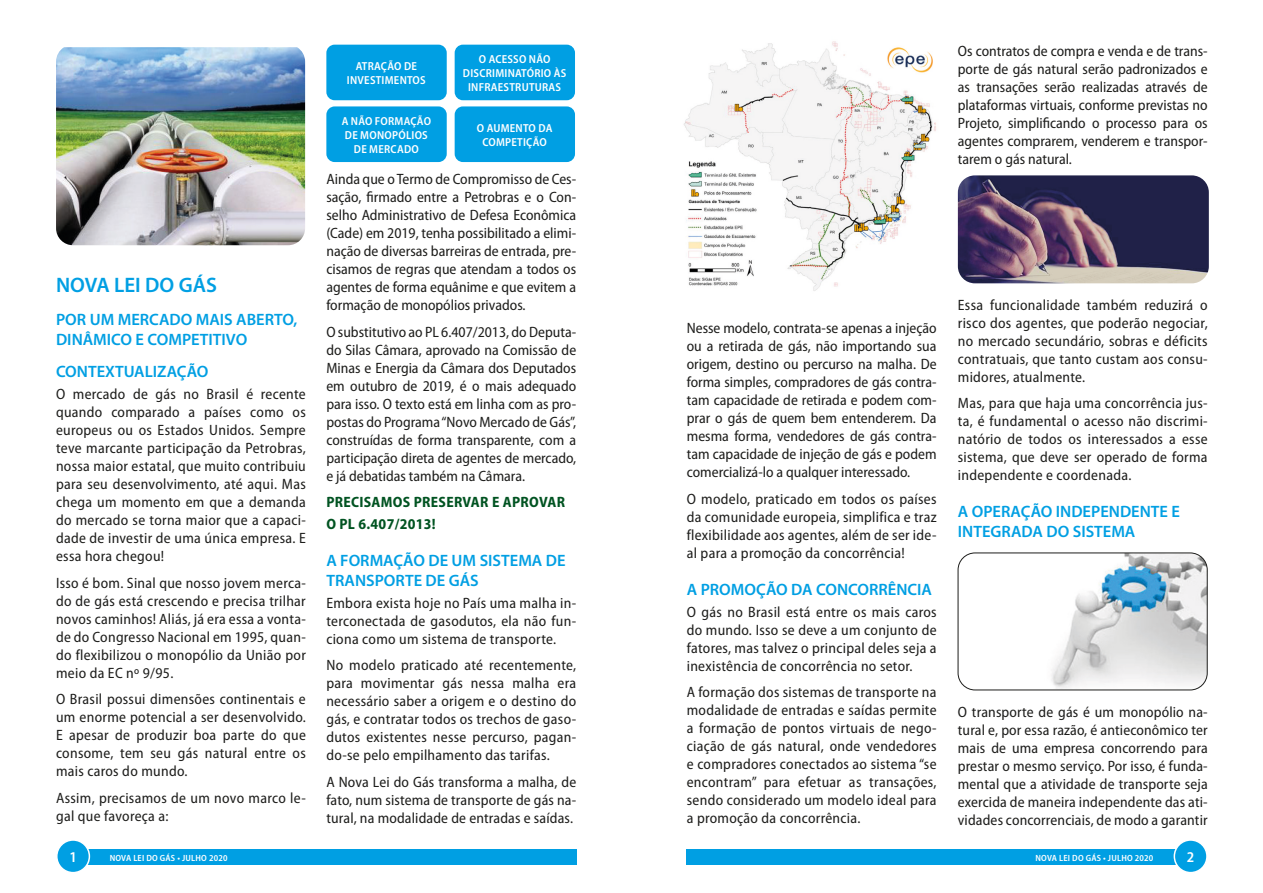
<style>
.page{position:relative;width:1263px;height:893px;background:#fff}
.page>*{position:absolute;margin:0;border:0;box-sizing:border-box;transform-origin:0 0}
.titulo{font:600 21px "Myriad Pro";color:#009fe3}
.titulo-2{font:600 16.5px/19.8px "Myriad Pro";color:#009fe3}
.texto{font:semi-condensed 15px/18px "Myriad Pro";letter-spacing:.02em;color:#1d1d1b;text-align:justify}
.texto-2{font:700 semi-condensed 15px/21.6px "Myriad Pro";letter-spacing:.02em;color:#005321}
.texto-3{font:600 semi-condensed 15px "Myriad Pro";color:#fff}
.texto_box{font:600 semi-condensed 11.7px/14px "Myriad Pro";letter-spacing:.02em;color:#fff;text-align:center}
.texto-4{font:600 semi-condensed 9px "Myriad Pro";letter-spacing:.02em;color:#fff}
</style>
<div class="page">
<div style="left:84px;top:849px;width:492px;height:16px;background:#009fe3"></div>
<div style="left:687px;top:849px;width:492px;height:16px;background:#009fe3"></div>
<div style="left:57px;top:840px;width:32px;height:33px;background:#009fe3;border-radius:50%"></div>
<div style="left:56px;top:839px;width:34px;height:34px;border:2px solid #fff;border-radius:50%"></div>
<div style="left:326px;top:45px;width:121px;height:55px;background:#009fe3;border-radius:8px"></div>
<div style="left:455px;top:45px;width:120px;height:55px;background:#009fe3;border-radius:8px"></div>
<div style="left:326px;top:106px;width:121px;height:56px;background:#009fe3;border-radius:8px"></div>
<div style="left:455px;top:106px;width:120px;height:56px;background:#009fe3;border-radius:8px"></div>
<img style="left:56px;top:47px;width:249px;height:198px">
<img style="left:958px;top:175px;width:251px;height:108px">
<img style="left:958px;top:553px;width:249px;height:137px">
<div style="left:958px;top:553px;width:249px;height:137px;border:1px solid #1d1d1b;border-radius:17px"></div>
<img style="left:684px;top:41px;width:252px;height:250px">
<div style="left:1174px;top:840px;width:33px;height:33px;background:#009fe3;border-radius:50%"></div>
<div style="left:1173px;top:839px;width:35px;height:34px;border:2px solid #fff;border-radius:50%"></div>
<p class="titulo" style="left:56px;top:272px;width:162px">NOVA LEI DO GÁS</p>
<p class="titulo-2" style="left:56px;top:309px;width:243px">POR UM MERCADO MAIS ABERTO,<br>DINÂMICO E COMPETITIVO</p>
<p class="titulo-2" style="left:56px;top:361px;width:154px">CONTEXTUALIZAÇÃO</p>
<p class="texto" style="left:56px;top:386px;width:251px">O mercado de gás no Brasil é recente quando comparado a países como os europeus ou os Estados Unidos. Sempre teve marcante participação da Petrobras, nossa maior estatal, que muito contribuiu para seu desenvolvimento, até aqui. Mas chega um momento em que a demanda do mercado se torna maior que a capaci&shy;dade de investir de uma única empresa. E essa hora chegou!</p>
<p class="texto" style="left:56px;top:574px;width:251px">Isso é bom. Sinal que nosso jovem merca&shy;do de gás está crescendo e precisa trilhar novos caminhos! Aliás, já era essa a vonta&shy;de do Congresso Nacional em 1995, quan&shy;do flexibilizou o monopólio da União por meio da EC nº 9/95.</p>
<p class="texto" style="left:56px;top:691px;width:251px">O Brasil possui dimensões continentais e um enorme potencial a ser desenvolvido.<br>E apesar de produzir boa parte do que consome, tem seu gás natural entre os mais caros do mundo.</p>
<p class="texto" style="left:56px;top:789px;width:251px">Assim, precisamos de um novo marco le&shy;gal que favoreça a:</p>
<p class="texto_box" style="left:347px;top:59px;width:80px">ATRAÇÃO DE<br>INVESTIMENTOS</p>
<p class="texto_box" style="left:463px;top:52px;width:105px">O ACESSO NÃO<br>DISCRIMINATÓRIO ÀS<br>INFRAESTRUTURAS</p>
<p class="texto_box" style="left:342px;top:114px;width:91px">A NÃO FORMAÇÃO<br>DE MONOPÓLIOS<br>DE MERCADO</p>
<p class="texto_box" style="left:477px;top:121px;width:77px">O AUMENTO DA<br>COMPETIÇÃO</p>
<p class="texto" style="left:326px;top:171px;width:251px">Ainda que o Termo de Compromisso de Ces&shy;sação, firmado entre a Petrobras e o Con&shy;selho Administrativo de Defesa Econômica (Cade) em 2019, tenha possibilitado a elimi&shy;nação de diversas barreiras de entrada, pre&shy;cisamos de regras que atendam a todos os agentes de forma equânime e que evitem a formação de monopólios privados.</p>
<p class="texto" style="left:326px;top:323px;width:251px">O substitutivo ao PL 6.407/2013, do Deputa&shy;do Silas Câmara, aprovado na Comissão de Minas e Energia da Câmara dos Deputados em outubro de 2019, é o mais adequado para isso. O texto está em linha com as pro&shy;postas do Programa “Novo Mercado de Gás”, construídas de forma transparente, com a participação direta de agentes de mercado, e já debatidas também na Câmara.</p>
<p class="texto-2" style="left:326px;top:492px;width:240px">PRECISAMOS PRESERVAR E APROVAR<br>O PL 6.407/2013!</p>
<p class="titulo-2" style="left:326px;top:550px;width:241px">A FORMAÇÃO DE UM SISTEMA DE<br>TRANSPORTE DE GÁS</p>
<p class="texto" style="left:326px;top:594px;width:251px">Embora exista hoje no País uma malha in&shy;terconectada de gasodutos, ela não fun&shy;ciona como um sistema de transporte.</p>
<p class="texto" style="left:326px;top:657px;width:251px">No modelo praticado até recentemente, para movimentar gás nessa malha era necessário saber a origem e o destino do gás, e contratar todos os trechos de gaso&shy;dutos existentes nesse percurso, pagan&shy;do-se pelo empilhamento das tarifas.</p>
<p class="texto" style="left:326px;top:773px;width:251px">A Nova Lei do Gás transforma a malha, de fato, num sistema de transporte de gás na&shy;tural, na modalidade de entradas e saídas.</p>
<p class="texto" style="left:958px;top:42px;width:251px">Os contratos de compra e venda e de trans&shy;porte de gás natural serão padronizados e as transações serão realizadas através de plataformas virtuais, conforme previstas no Projeto, simplificando o processo para os agentes comprarem, venderem e transpor&shy;tarem o gás natural.</p>
<p class="texto" style="left:687px;top:320px;width:251px">Nesse modelo, contrata-se apenas a injeção ou a retirada de gás, não importando sua origem, destino ou percurso na malha. De forma simples, compradores de gás contra&shy;tam capacidade de retirada e podem com&shy;prar o gás de quem bem entenderem. Da mesma forma, vendedores de gás contra&shy;tam capacidade de injeção de gás e podem comercializá-lo a qualquer interessado.</p>
<p class="texto" style="left:687px;top:490px;width:251px">O modelo, praticado em todos os países da comunidade europeia, simplifica e traz flexibilidade aos agentes, além de ser ide&shy;al para a promoção da concorrência!</p>
<p class="titulo-2" style="left:687px;top:579px;width:247px">A PROMOÇÃO DA CONCORRÊNCIA</p>
<p class="texto" style="left:687px;top:603px;width:251px">O gás no Brasil está entre os mais caros do mundo. Isso se deve a um conjunto de fatores, mas talvez o principal deles seja a inexistência de concorrência no setor.</p>
<p class="texto" style="left:687px;top:684px;width:251px">A formação dos sistemas de transporte na modalidade de entradas e saídas permite a formação de pontos virtuais de nego&shy;ciação de gás natural, onde vendedores e compradores conectados ao sistema “se encontram” para efetuar as transações, sendo considerado um modelo ideal para a promoção da concorrência.</p>
<p class="texto" style="left:958px;top:296px;width:251px">Essa funcionalidade também reduzirá o risco dos agentes, que poderão negociar, no mercado secundário, sobras e déficits contratuais, que tanto custam aos consu&shy;midores, atualmente.</p>
<p class="texto" style="left:958px;top:395px;width:251px">Mas, para que haja uma concorrência jus&shy;ta, é fundamental o acesso não discrimi&shy;natório de todos os interessados a esse sistema, que deve ser operado de forma independente e coordenada.</p>
<p class="titulo-2" style="left:958px;top:501px;width:224px">A OPERAÇÃO INDEPENDENTE E<br>INTEGRADA DO SISTEMA</p>
<p class="texto" style="left:958px;top:703px;width:251px">O transporte de gás é um monopólio na&shy;tural e, por essa razão, é antieconômico ter mais de uma empresa concorrendo para prestar o mesmo serviço. Por isso, é funda&shy;mental que a atividade de transporte seja exercida de maneira independente das ati&shy;vidades concorrenciais, de modo a garantir</p>
<p class="texto-3" style="left:69px;top:849px;width:9px">1</p>
<p class="texto-3" style="left:1187px;top:849px;width:9px">2</p>
<p class="texto-4" style="left:110px;top:853px;width:119px">NOVA LEI DO GÁS • JULHO 2020</p>
<p class="texto-4" style="left:1035px;top:853px;width:119px">NOVA LEI DO GÁS • JULHO 2020</p>
</div>
